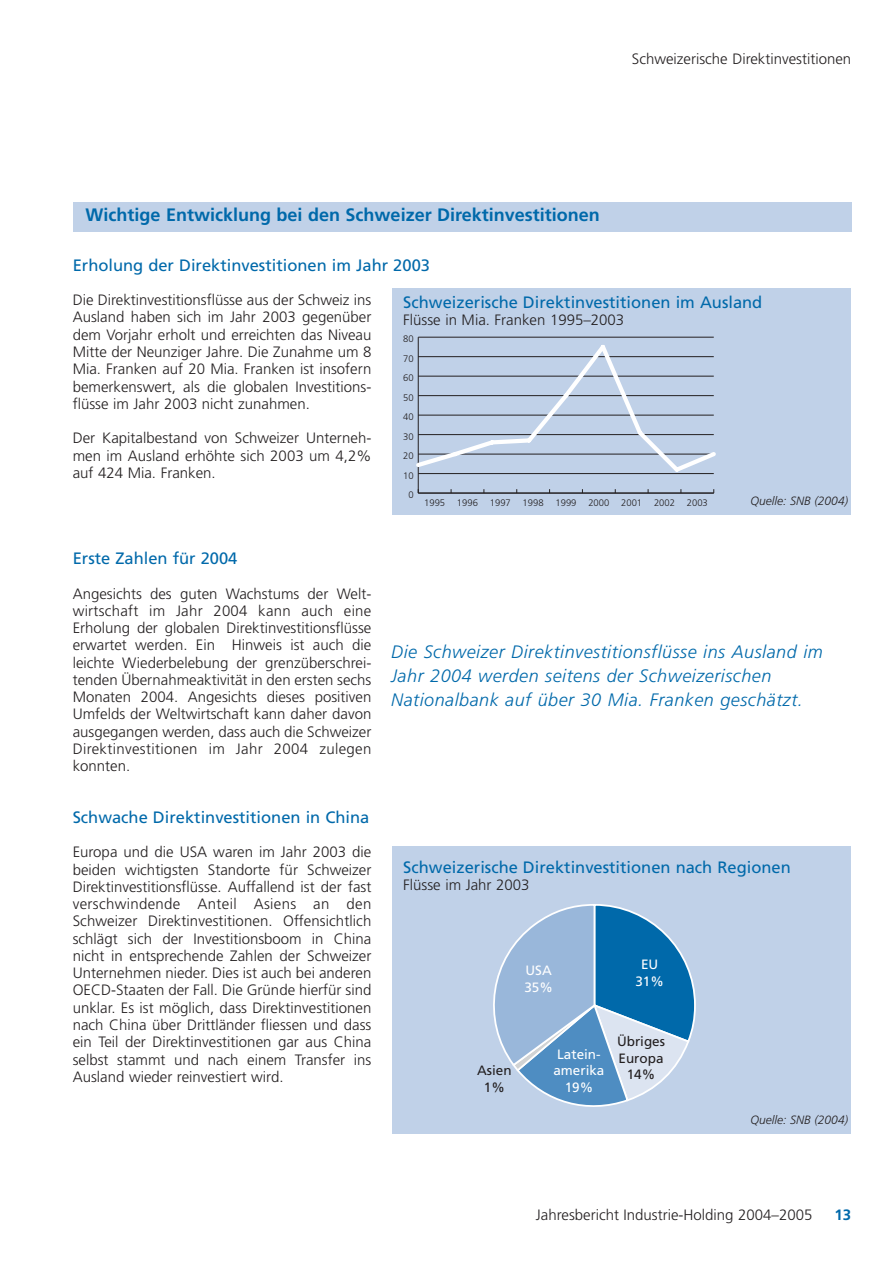
<style>
.page{position:relative;width:893px;height:1262px;background:#fff}
.page>*{position:absolute;margin:0;border:0;box-sizing:border-box;transform-origin:0 0}
.t1{font:italic 300 18px/24px "Frutiger";letter-spacing:.03em;color:#0069aa}
.t2{font:700 18px "Frutiger";color:#0069aa}
.t3{font:16.5px "Frutiger";color:#0069aa}
.t4{font:300 15px/17.2px "Frutiger";color:#231f20;text-align:justify}
.t5{font:700 15px "Frutiger";color:#0069aa}
.t6{font:13.5px/16.5px "Frutiger";color:#fff;text-align:center}
.t7{font:13.5px/16.5px "Frutiger";color:#231f20;text-align:center}
.t8{font:italic 300 12px "Frutiger";color:#231f20}
.t9{font:300 9.45px "Frutiger";color:#231f20}
</style>
<div class="page">
<div style="left:392px;top:846px;width:459px;height:287px;background:#c0d1e8"></div>
<svg style="left:493px;top:904px;width:203px;height:203px"></svg>
<div style="left:392px;top:288px;width:459px;height:226px;background:#c0d1e8"></div>
<hr style="left:418px;top:337px;width:1px;height:156px;background:#231f20">
<hr style="left:418px;top:493px;width:295px;height:1px;background:#231f20">
<hr style="left:418px;top:337px;width:295px;height:1px;background:#231f20">
<svg style="left:416px;top:341px;width:300px;height:134px"></svg>
<div style="left:73px;top:202px;width:778px;height:29px;background:#c0d1e8"></div>
<p class="t4" style="left:632px;top:51px;width:221px">Schweizerische Direktinvestitionen</p>
<p class="t2" style="left:85px;top:208px;width:516px">Wichtige Entwicklung bei den Schweizer Direktinvestitionen</p>
<p class="t3" style="left:73px;top:258px;width:359px">Erholung der Direktinvestitionen im Jahr 2003</p>
<p class="t4" style="left:73px;top:292px;width:300px">Die Direktinvestitionsflüsse aus der Schweiz ins Ausland haben sich im Jahr 2003 gegenüber dem Vorjahr erholt und erreichten das Niveau Mitte der Neunziger Jahre. Die Zunahme um 8<br>Mia. Franken auf 20 Mia. Franken ist insofern bemerkenswert, als die globalen Investitions&shy;flüsse im Jahr 2003 nicht zunahmen.</p>
<p class="t4" style="left:73px;top:430px;width:300px">Der Kapitalbestand von Schweizer Unterneh&shy;men im Ausland erhöhte sich 2003 um 4,2% auf 424 Mia. Franken.</p>
<p class="t3" style="left:73px;top:551px;width:166px">Erste Zahlen für 2004</p>
<p class="t4" style="left:73px;top:586px;width:300px">Angesichts des guten Wachstums der Welt&shy;wirtschaft im Jahr 2004 kann auch eine Erholung der globalen Direktinvestitionsflüsse erwartet werden. Ein Hinweis ist auch die leichte Wiederbelebung der grenzüberschrei&shy;tenden Übernahmeaktivität in den ersten sechs Monaten 2004. Angesichts dieses positiven Umfelds der Weltwirtschaft kann daher davon ausgegangen werden, dass auch die Schweizer Direktinvestitionen im Jahr 2004 zulegen konnten.</p>
<p class="t3" style="left:73px;top:810px;width:298px">Schwache Direktinvestitionen in China</p>
<p class="t4" style="left:73px;top:844px;width:300px">Europa und die USA waren im Jahr 2003 die beiden wichtigsten Standorte für Schweizer Direktinvestitionsflüsse. Auffallend ist der fast verschwindende Anteil Asiens an den Schweizer Direktinvestitionen. Offensichtlich schlägt sich der Investitionsboom in China nicht in entsprechende Zahlen der Schweizer Unternehmen nieder. Dies ist auch bei anderen OECD-Staaten der Fall. Die Gründe hierfür sind unklar. Es ist möglich, dass Direktinvestitionen nach China über Drittländer fliessen und dass ein Teil der Direktinvestitionen gar aus China selbst stammt und nach einem Transfer ins Ausland wieder reinvestiert wird.</p>
<p class="t3" style="left:403px;top:295px;width:360px">Schweizerische Direktinvestitionen im Ausland</p>
<p class="t4" style="left:403px;top:312px;width:222px">Flüsse in Mia. Franken 1995–2003</p>
<p class="t9" style="left:403px;top:335px;width:12px">80</p>
<p class="t9" style="left:403px;top:355px;width:12px">70</p>
<p class="t9" style="left:403px;top:374px;width:12px">60</p>
<p class="t9" style="left:403px;top:394px;width:12px">50</p>
<p class="t9" style="left:403px;top:413px;width:12px">40</p>
<p class="t9" style="left:403px;top:433px;width:12px">30</p>
<p class="t9" style="left:403px;top:452px;width:12px">20</p>
<p class="t9" style="left:403px;top:471px;width:12px">10</p>
<p class="t9" style="left:408px;top:491px;width:7px">0</p>
<p class="t9" style="left:424px;top:499px;width:285px">1995 1996 1997 1998 1999 2000 2001 2002 2003</p>
<p class="t8" style="left:750px;top:496px;width:99px">Quelle: SNB (2004)</p>
<p class="t1" style="left:391px;top:641px;width:433px">Die Schweizer Direktinvestitionsflüsse ins Ausland im<br>Jahr 2004 werden seitens der Schweizerischen<br>Nationalbank auf über 30 Mia. Franken geschätzt.</p>
<p class="t3" style="left:403px;top:860px;width:389px">Schweizerische Direktinvestitionen nach Regionen</p>
<p class="t4" style="left:403px;top:877px;width:128px">Flüsse im Jahr 2003</p>
<p class="t6" style="left:524px;top:963px;width:30px;text-align:left">USA<br>35%</p>
<p class="t6" style="left:635px;top:957px;width:30px">EU<br>31%</p>
<p class="t7" style="left:477px;top:1063px;width:36px">Asien<br>1%</p>
<p class="t6" style="left:553px;top:1047px;width:53px">Latein&shy;amerika<br>19%</p>
<p class="t7" style="left:617px;top:1034px;width:50px">Übriges<br>Europa<br>14%</p>
<p class="t8" style="left:750px;top:1114px;width:99px">Quelle: SNB (2004)</p>
<p class="t4" style="left:536px;top:1207px;width:278px">Jahresbericht Industrie-Holding 2004–2005</p>
<p class="t5" style="left:834px;top:1208px;width:18px">13</p>
</div>
